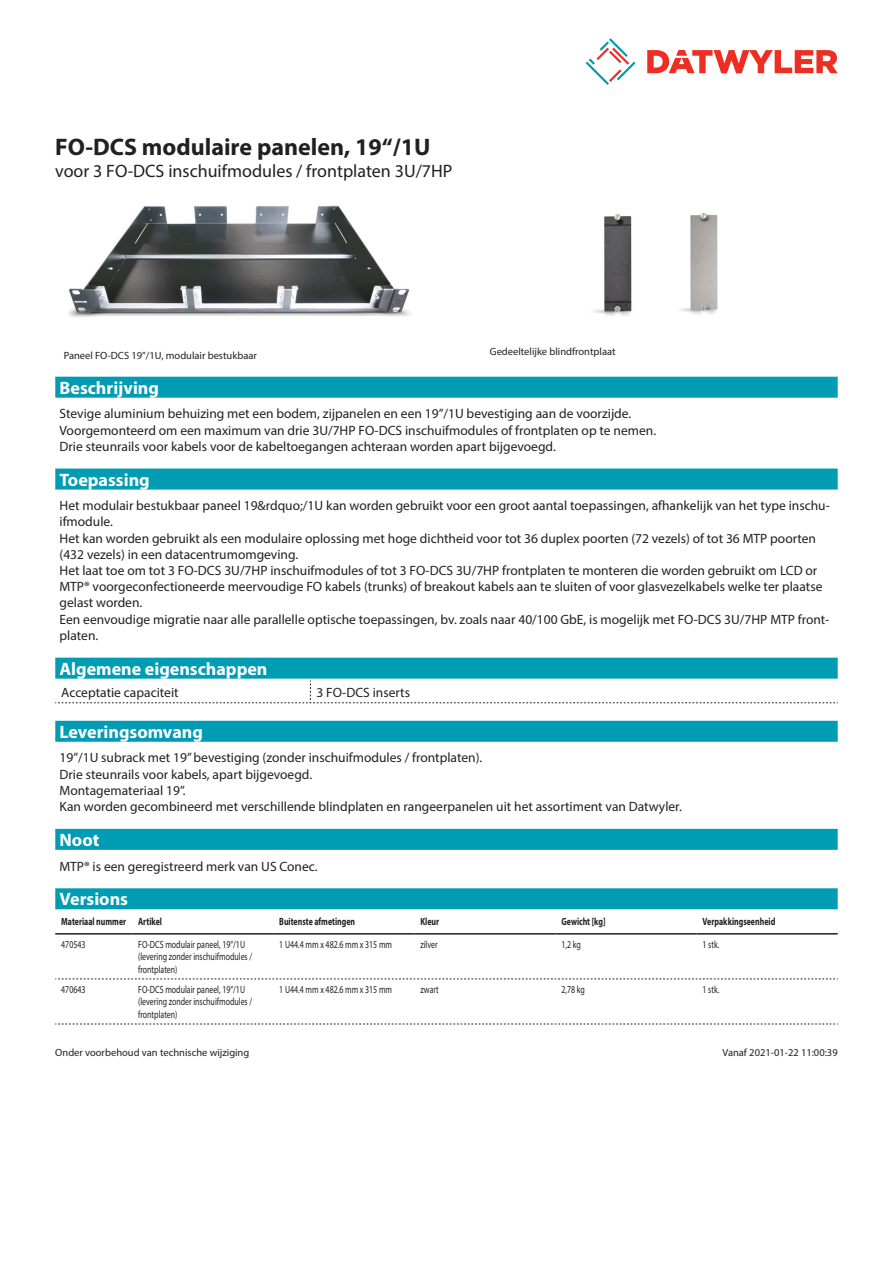
<style>
.page{position:relative;width:893px;height:1263px;background:#fff}
.page>*{position:absolute;margin:0;border:0;box-sizing:border-box;transform-origin:0 0}
.Product_Head{font:700 24px "Myriad Pro";color:#231f20}
.Standard_Head_Proper{font:700 18px "Myriad Pro";color:#fff}
.SubHead{font:18px "Myriad Pro";color:#231f20}
.Standard_text{font:13.5px/16.2px "Myriad Pro";color:#231f20}
.myriad_light_propert{font:13.5px "Myriad Pro";color:#231f20}
.myriadlight{font:10.5px/12.6px "Myriad Pro";color:#231f20;scale:.75 1}
.myriadbold{font:700 10.5px "Myriad Pro";color:#231f20;scale:.75 1}
.imagetext{font:10.5px "Myriad Pro";color:#231f20}
.Footnote{font:10.5px "Myriad Pro";color:#231f20}
</style>
<div class="page">
<svg style="left:586px;top:38px;width:49px;height:47px"></svg>
<svg style="left:647px;top:50px;width:191px;height:23px"></svg>
<div style="left:55px;top:829px;width:783px;height:21px;background:#009cb3"></div>
<img style="left:68px;top:205px;width:342px;height:112px">
<img style="left:594px;top:212px;width:124px;height:104px">
<div style="left:55px;top:888px;width:783px;height:21px;background:#009cb3"></div>
<hr style="left:55px;top:933px;width:77px;height:1px;background:#231f20">
<hr style="left:132px;top:933px;width:141px;height:1px;background:#231f20">
<hr style="left:273px;top:933px;width:141px;height:1px;background:#231f20">
<hr style="left:414px;top:933px;width:141px;height:1px;background:#231f20">
<hr style="left:555px;top:933px;width:142px;height:1px;background:#231f20">
<hr style="left:697px;top:933px;width:141px;height:1px;background:#231f20">
<svg style="left:55px;top:979px;width:783px;height:1px"></svg>
<svg style="left:55px;top:1024px;width:783px;height:1px"></svg>
<div style="left:55px;top:377px;width:783px;height:21px;background:#009cb3"></div>
<div style="left:55px;top:721px;width:783px;height:21px;background:#009cb3"></div>
<div style="left:55px;top:469px;width:783px;height:21px;background:#009cb3"></div>
<div style="left:55px;top:658px;width:783px;height:21px;background:#009cb3"></div>
<svg style="left:55px;top:681px;width:783px;height:22px"></svg>
<p class="Product_Head" style="left:55px;top:131px;width:377px">FO-DCS modulaire panelen, 19“/1U</p>
<p class="SubHead" style="left:55px;top:160px;width:399px">voor 3 FO-DCS inschuifmodules / frontplaten 3U/7HP</p>
<p class="imagetext" style="left:64px;top:349px;width:195px">Paneel FO-DCS 19”/1U, modulair bestukbaar</p>
<p class="imagetext" style="left:490px;top:345px;width:127px">Gedeeltelijke blindfrontplaat</p>
<p class="Standard_Head_Proper" style="left:60px;top:376px;width:101px">Beschrijving</p>
<p class="Standard_text" style="left:60px;top:406px;width:598px">Stevige aluminium behuizing met een bodem, zijpanelen en een 19”/1U bevestiging aan de voorzijde.<br>Voorgemonteerd om een maximum van drie 3U/7HP FO-DCS inschuifmodules of frontplaten op te nemen.<br>Drie steunrails voor kabels voor de kabeltoegangen achteraan worden apart bijgevoegd.</p>
<p class="Standard_Head_Proper" style="left:60px;top:468px;width:92px">Toepassing</p>
<p class="Standard_text" style="left:60px;top:497px;width:772px">Het modulair bestukbaar paneel 19&amp;rdquo;/1U kan worden gebruikt voor een groot aantal toepassingen, afhankelijk van het type inschu&shy;ifmodule.<br>Het kan worden gebruikt als een modulaire oplossing met hoge dichtheid voor tot 36 duplex poorten (72 vezels) of tot 36 MTP poorten (432 vezels) in een datacentrumomgeving.<br>Het laat toe om tot 3 FO-DCS 3U/7HP inschuifmodules of tot 3 FO-DCS 3U/7HP frontplaten te monteren die worden gebruikt om LCD or MTP® voorgeconfectioneerde meervoudige FO kabels (trunks) of breakout kabels aan te sluiten of voor glasvezelkabels welke ter plaatse gelast worden.<br>Een eenvoudige migratie naar alle parallelle optische toepassingen, bv. zoals naar 40/100 GbE, is mogelijk met FO-DCS 3U/7HP MTP front&shy;platen.</p>
<p class="Standard_Head_Proper" style="left:60px;top:657px;width:209px">Algemene eigenschappen</p>
<p class="myriad_light_propert" style="left:61px;top:684px;width:119px">Acceptatie capaciteit</p>
<p class="myriad_light_propert" style="left:316px;top:684px;width:95px">3 FO-DCS inserts</p>
<p class="Standard_Head_Proper" style="left:60px;top:720px;width:145px">Leveringsomvang</p>
<p class="Standard_text" style="left:60px;top:750px;width:624px">19”/1U subrack met 19” bevestiging (zonder inschuifmodules / frontplaten).<br>Drie steunrails voor kabels, apart bijgevoegd.<br>Montagemateriaal 19”.<br>Kan worden gecombineerd met verschillende blindplaten en rangeerpanelen uit het assortiment van Datwyler.</p>
<p class="Standard_Head_Proper" style="left:60px;top:828px;width:41px">Noot</p>
<p class="Standard_text" style="left:60px;top:858px;width:260px">MTP® is een geregistreerd merk van US Conec.</p>
<p class="Standard_Head_Proper" style="left:60px;top:887px;width:70px">Versions</p>
<p class="myriadbold" style="left:61px;top:915px;width:88px">Materiaal nummer</p>
<p class="myriadbold" style="left:138px;top:915px;width:33px">Artikel</p>
<p class="myriadbold" style="left:279px;top:915px;width:103px">Buitenste afmetingen</p>
<p class="myriadbold" style="left:420px;top:915px;width:26px">Kleur</p>
<p class="myriadbold" style="left:561px;top:915px;width:60px">Gewicht [kg]</p>
<p class="myriadbold" style="left:703px;top:915px;width:98px">Verpakkingseenheid</p>
<p class="myriadlight" style="left:61px;top:938px;width:34px">470543</p>
<p class="myriadlight" style="left:138px;top:938px;width:153px">FO-DCS modulair paneel, 19“/1U (levering zonder inschuifmodules / frontplaten)</p>
<p class="myriadlight" style="left:279px;top:938px;width:152px">1 U44.4 mm x 482.6 mm x 315 mm</p>
<p class="myriadlight" style="left:420px;top:938px;width:25px">zilver</p>
<p class="myriadlight" style="left:561px;top:938px;width:27px">1,2 kg</p>
<p class="myriadlight" style="left:703px;top:938px;width:24px">1 stk.</p>
<p class="myriadlight" style="left:61px;top:983px;width:34px">470643</p>
<p class="myriadlight" style="left:138px;top:983px;width:153px">FO-DCS modulair paneel, 19“/1U (levering zonder inschuifmodules / frontplaten)</p>
<p class="myriadlight" style="left:279px;top:983px;width:152px">1 U44.4 mm x 482.6 mm x 315 mm</p>
<p class="myriadlight" style="left:420px;top:983px;width:26px">zwart</p>
<p class="myriadlight" style="left:561px;top:983px;width:33px">2,78 kg</p>
<p class="myriadlight" style="left:703px;top:983px;width:24px">1 stk.</p>
<p class="Footnote" style="left:55px;top:1046px;width:196px">Onder voorbehoud van technische wijziging</p>
<p class="Footnote" style="left:722px;top:1046px;width:117px">Vanaf 2021-01-22 11:00:39</p>
</div>
